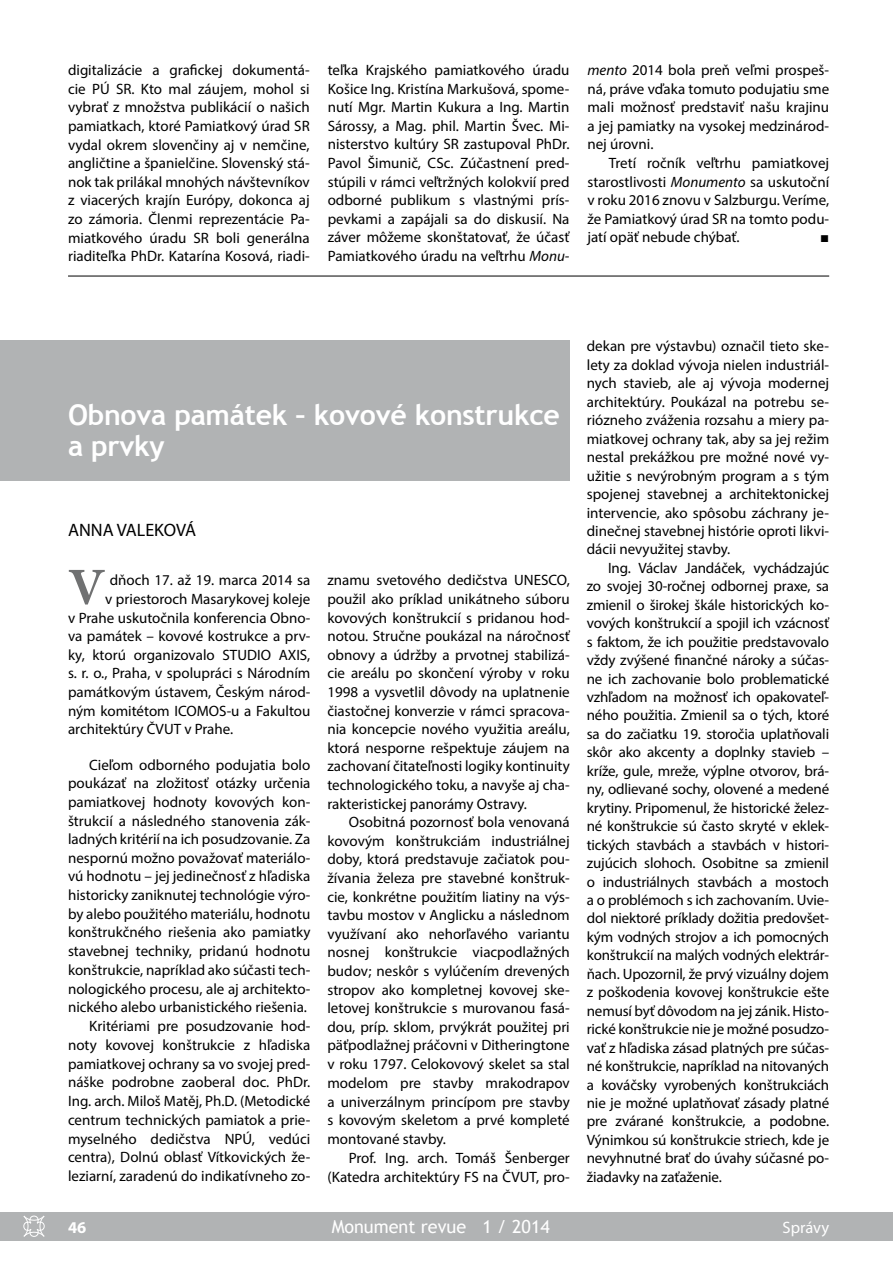
<style>
.page{position:relative;width:893px;height:1263px;background:#fff}
.page>*{position:absolute;margin:0;border:0;box-sizing:border-box;transform-origin:0 0}
.t1{font:700 52.35px "Minion Pro";color:#707172}
.t2{font:700 28.5px/31.3px "Trebuchet MS";letter-spacing:-.01em;color:#fff}
.t3{font:18px "Trebuchet MS";color:#fff}
.t4{font:18px "Myriad Pro";color:#000}
.t5{font:16.5px "Myriad Pro";color:#fff}
.t6{font:700 16.5px "Myriad Pro";color:#fff}
.t7{font:15px/18.6px "Myriad Pro";color:#000;text-align:justify}
.t8{font:15px "Times New Roman";color:#000}
.s1{font-style:italic}
</style>
<div class="page">
<div style="left:0;top:1212px;width:893px;height:28px;background:#b1b3b4"></div>
<svg style="left:23px;top:1215px;width:22px;height:22px"></svg>
<div style="left:0;top:340px;width:570px;height:140px;background:#b1b3b4"></div>
<hr style="left:68px;top:276px;width:761px;height:1px;background:#000">
<p class="t7" style="left:68px;top:60px;width:243px">digitalizácie a grafickej dokumentá&shy;cie PÚ SR. Kto mal záujem, mohol si vybrať z množstva publikácií o našich pamiatkach, ktoré Pamiatkový úrad SR vydal okrem slovenčiny aj v nemčine, angličtine a španielčine. Slovenský stá&shy;nok tak prilákal mnohých návštevníkov z viacerých krajín Európy, dokonca aj zo zámoria. Členmi reprezentácie Pa&shy;miatkového úradu SR boli generálna riaditeľka PhDr. Katarína Kosová, riadi-</p>
<p class="t7" style="left:328px;top:60px;width:243px">teľka Krajského pamiatkového úradu Košice Ing. Kristína Markušová, spome&shy;nutí Mgr. Martin Kukura a Ing. Martin Sárossy, a Mag. phil. Martin Švec. Mi&shy;nisterstvo kultúry SR zastupoval PhDr.<br>Pavol Šimunič, CSc. Zúčastnení pred&shy;stúpili v rámci veľtržných kolokvií pred odborné publikum s vlastnými prís&shy;pevkami a zapájali sa do diskusií. Na záver môžeme skonštatovať, že účasť Pamiatkového úradu na veľtrhu <span class="s1">Monu-</span></p>
<p class="t7" style="left:587px;top:60px;width:243px"><span class="s1">mento</span> 2014 bola preň veľmi prospeš&shy;ná, práve vďaka tomuto podujatiu sme mali možnosť predstaviť našu krajinu a jej pamiatky na vysokej medzinárod&shy;nej úrovni.</p>
<p class="t7" style="left:587px;top:153px;width:243px;text-indent:21px">Tretí ročník veľtrhu pamiatkovej starostlivosti <span class="s1">Monumento</span> sa uskutoční v roku 2016 znovu v Salzburgu. Veríme, že Pamiatkový úrad SR na tomto podu&shy;jatí opäť nebude chýbať.</p>
<p class="t8" style="left:820px;top:227px;width:11px">■</p>
<h2 class="t2" style="left:68px;top:399px;width:493px">Obnova památek – kovové konstrukce a prvky</h2>
<p class="t4" style="left:68px;top:518px;width:130px">ANNA VALEKOVÁ</p>
<h1 class="t1" style="left:68px;top:550px;width:39px">V</h1>
<p class="t7" style="left:110px;top:571px;width:202px">dňoch 17. až 19. marca 2014 sa</p>
<p class="t7" style="left:105px;top:589px;width:207px">v priestoroch Masarykovej koleje</p>
<p class="t7" style="left:68px;top:608px;width:244px">v Prahe uskutočnila konferencia Obno-</p>
<p class="t7" style="left:68px;top:627px;width:244px">va památek – kovové kostrukce a prv-</p>
<p class="t7" style="left:68px;top:645px;width:244px">ky, ktorú organizovalo STUDIO AXIS,</p>
<p class="t7" style="left:68px;top:664px;width:244px">s. r. o., Praha, v spolupráci s Národním</p>
<p class="t7" style="left:68px;top:682px;width:244px">památkovým ústavem, Českým národ-</p>
<p class="t7" style="left:68px;top:701px;width:244px">ným komitétom ICOMOS-u a Fakultou</p>
<p class="t7" style="left:68px;top:720px;width:167px">architektúry ČVUT v Prahe.</p>
<p class="t7" style="left:68px;top:755px;width:244px;text-align:right">Cieľom odborného podujatia bolo poukázať na zložitosť otázky určenia pamiatkovej hodnoty kovových kon&shy;štrukcií a následného stanovenia zák&shy;ladných kritérií na ich posudzovanie. Za nespornú možno považovať materiálo&shy;vú hodnotu – jej jedinečnosť z hľadiska historicky zaniknutej technológie výro&shy;by alebo použitého materiálu, hodnotu konštrukčného riešenia ako pamiatky stavebnej techniky, pridanú hodnotu konštrukcie, napríklad ako súčasti tech&shy;nologického procesu, ale aj architekto&shy;nického alebo urbanistického riešenia.<br>Kritériami pre posudzovanie hod&shy;noty kovovej konštrukcie z hľadiska pamiatkovej ochrany sa vo svojej pred&shy;náške podrobne zaoberal doc. PhDr.<br>Ing. arch. Miloš Matěj, Ph.D. (Metodické centrum technických pamiatok a prie&shy;myselného dedičstva NPÚ, vedúci centra), Dolnú oblasť Vítkovických že&shy;leziarní, zaradenú do indikatívneho zo-</p>
<p class="t7" style="left:327px;top:571px;width:244px">znamu svetového dedičstva UNESCO, použil ako príklad unikátneho súboru kovových konštrukcií s pridanou hod&shy;notou. Stručne poukázal na náročnosť obnovy a údržby a prvotnej stabilizá&shy;cie areálu po skončení výroby v roku 1998 a vysvetlil dôvody na uplatnenie čiastočnej konverzie v rámci spracova&shy;nia koncepcie nového využitia areálu, ktorá nesporne rešpektuje záujem na zachovaní čitateľnosti logiky kontinuity technologického toku, a navyše aj cha&shy;rakteristickej panorámy Ostravy.</p>
<p class="t7" style="left:327px;top:813px;width:244px;text-indent:21px">Osobitná pozornosť bola venovaná kovovým konštrukciám industriálnej doby, ktorá predstavuje začiatok pou&shy;žívania železa pre stavebné konštruk&shy;cie, konkrétne použitím liatiny na výs&shy;tavbu mostov v Anglicku a následnom využívaní ako nehorľavého variantu nosnej konštrukcie viacpodlažných budov; neskôr s vylúčením drevených stropov ako kompletnej kovovej ske&shy;letovej konštrukcie s murovanou fasá&shy;dou, príp. sklom, prvýkrát použitej pri päťpodlažnej práčovni v Ditheringtone v roku 1797. Celokovový skelet sa stal modelom pre stavby mrakodrapov a univerzálnym princípom pre stavby s kovovým skeletom a prvé kompleté montované stavby.</p>
<p class="t7" style="left:327px;top:1148px;width:244px;text-align:right">Prof. Ing. arch. Tomáš Šenberger (Katedra architektúry FS na ČVUT, pro-</p>
<p class="t7" style="left:587px;top:337px;width:244px">dekan pre výstavbu) označil tieto ske&shy;lety za doklad vývoja nielen industriál&shy;nych stavieb, ale aj vývoja modernej architektúry. Poukázal na potrebu se&shy;riózneho zváženia rozsahu a miery pa&shy;miatkovej ochrany tak, aby sa jej režim nestal prekážkou pre možné nové vy&shy;užitie s nevýrobným program a s tým spojenej stavebnej a architektonickej intervencie, ako spôsobu záchrany je&shy;dinečnej stavebnej histórie oproti likvi&shy;dácii nevyužitej stavby.</p>
<p class="t7" style="left:587px;top:558px;width:244px;text-indent:21px">Ing. Václav Jandáček, vychádzajúc zo svojej 30-ročnej odbornej praxe, sa zmienil o širokej škále historických ko&shy;vových konštrukcií a spojil ich vzácnosť s faktom, že ich použitie predstavovalo vždy zvýšené finančné nároky a súčas&shy;ne ich zachovanie bolo problematické vzhľadom na možnosť ich opakovateľ&shy;ného použitia. Zmienil sa o tých, ktoré sa do začiatku 19. storočia uplatňovali skôr ako akcenty a doplnky stavieb – kríže, gule, mreže, výplne otvorov, brá&shy;ny, odlievané sochy, olovené a medené krytiny. Pripomenul, že historické želez&shy;né konštrukcie sú často skryté v eklek&shy;tických stavbách a stavbách v histori&shy;zujúcich slohoch. Osobitne sa zmienil o industriálnych stavbách a mostoch a o problémoch s ich zachovaním. Uvie&shy;dol niektoré príklady dožitia predovšet&shy;kým vodných strojov a ich pomocných konštrukcií na malých vodných elektrár&shy;ňach. Upozornil, že prvý vizuálny dojem z poškodenia kovovej konštrukcie ešte nemusí byť dôvodom na jej zánik. Histo&shy;rické konštrukcie nie je možné posudzo&shy;vať z hľadiska zásad platných pre súčas&shy;né konštrukcie, napríklad na nitovaných a kováčsky vyrobených konštrukciách nie je možné uplatňovať zásady platné pre zvárané konštrukcie, a podobne.<br>Výnimkou sú konštrukcie striech, kde je nevyhnutné brať do úvahy súčasné po&shy;žiadavky na zaťaženie.</p>
<p class="t6" style="left:68px;top:1216px;width:20px">46</p>
<p class="t3" style="left:332px;top:1216px;width:220px">Monument revue 1 / 2014</p>
<p class="t5" style="left:783px;top:1217px;width:48px">Správy</p>
</div>
